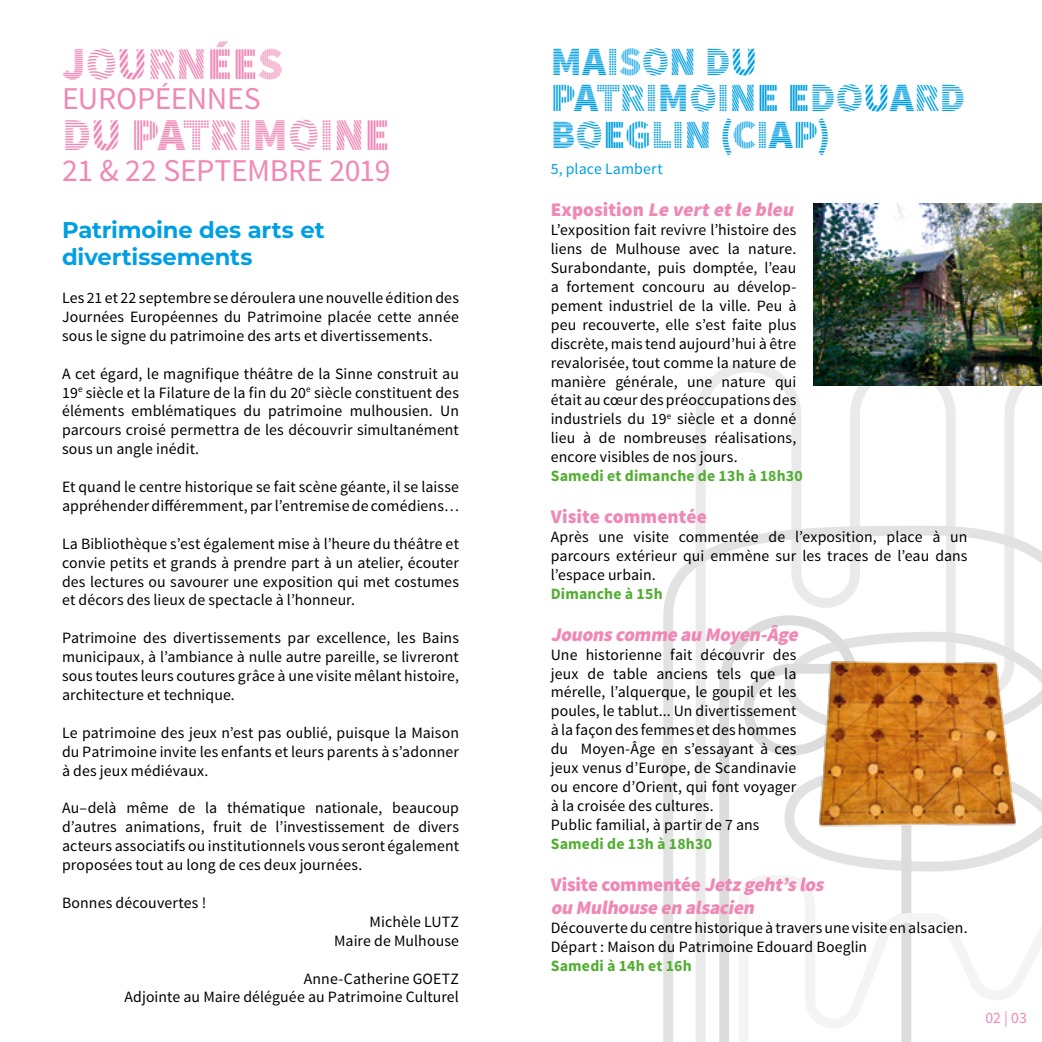
<style>
.page{position:relative;width:1042px;height:1042px;background:#fff}
.page>*{position:absolute;margin:0;border:0;box-sizing:border-box;transform-origin:0 0}
.t1{font:900 45.68px "Source Sans Pro DISPLAYV2";color:#f088b6}
.t2{font:900 40.25px/36.8px "Source Sans Pro DISPLAYV2";color:#009fe3}
.t3{font:31.68px "Source Sans Pro";letter-spacing:-.01em;color:#f088b6}
.t4{font:700 22.75px/27.3px "Montserrat";letter-spacing:-.005em;color:#009fe3}
.t5{font:italic 900 19.25px/23.1px "Source Sans Pro";color:#f088b6}
.t6{font:900 19.25px "Source Sans Pro";letter-spacing:.005em;color:#f088b6}
.t7{font:15.75px/18.9px "Source Sans Pro";letter-spacing:.01em;color:#000;text-align:justify}
.t8{font:700 15.75px "Source Sans Pro";letter-spacing:.01em;color:#52ae32}
.t9{font:15.75px "Source Sans Pro";letter-spacing:.01em;color:#009fe3}
.t10{font:15.75px "Source Sans Pro";color:#f088b6}
.s1{font-style:normal}
</style>
<div class="page">
<svg style="left:696px;top:362px;width:329px;height:159px"></svg>
<svg style="left:663px;top:521px;width:379px;height:521px"></svg>
<svg style="left:714px;top:610px;width:202px;height:432px"></svg>
<svg style="left:733px;top:870px;width:309px;height:172px"></svg>
<img style="left:813px;top:203px;width:229px;height:183px">
<img style="left:812px;top:655px;width:210px;height:177px">
<h1 class="t1" style="left:62px;top:40px;width:223px">JOURNÉES</h1>
<h3 class="t3" style="left:62px;top:79px;width:200px">EUROPÉENNES</h3>
<h1 class="t1" style="left:62px;top:112px;width:329px">DU PATRIMOINE</h1>
<h3 class="t3" style="left:62px;top:151px;width:330px">21 &amp; 22 SEPTEMBRE 2019</h3>
<h3 class="t4" style="left:62px;top:215px;width:264px">Patrimoine des arts et divertissements</h3>
<p class="t7" style="left:62px;top:289px;width:398px">Les 21 et 22 septembre se déroulera une nouvelle édition des Journées Européennes du Patrimoine placée cette année sous le signe du patrimoine des arts et divertissements.</p>
<p class="t7" style="left:62px;top:364px;width:398px">A cet égard, le magnifique théâtre de la Sinne construit au 19<sup>e</sup> siècle et la Filature de la fin du 20<sup>e</sup> siècle constituent des éléments emblématiques du patrimoine mulhousien. Un parcours croisé permettra de les découvrir simultanément sous un angle inédit.</p>
<p class="t7" style="left:62px;top:478px;width:398px">Et quand le centre historique se fait scène géante, il se laisse appréhender différemment, par l’entremise de comédiens…</p>
<p class="t7" style="left:62px;top:534px;width:398px">La Bibliothèque s’est également mise à l’heure du théâtre et convie petits et grands à prendre part à un atelier, écouter des lectures ou savourer une exposition qui met costumes et décors des lieux de spectacle à l’honneur.</p>
<p class="t7" style="left:62px;top:629px;width:398px">Patrimoine des divertissements par excellence, les Bains municipaux, à l’ambiance à nulle autre pareille, se livreront sous toutes leurs coutures grâce à une visite mêlant histoire, architecture et technique.</p>
<p class="t7" style="left:62px;top:723px;width:398px">Le patrimoine des jeux n’est pas oublié, puisque la Maison du Patrimoine invite les enfants et leurs parents à s’adonner à des jeux médiévaux.</p>
<p class="t7" style="left:62px;top:799px;width:398px">Au–delà même de la thématique nationale, beaucoup d’autres animations, fruit de l’investissement de divers acteurs associatifs ou institutionnels vous seront également proposées tout au long de ces deux journées.</p>
<p class="t7" style="left:62px;top:893px;width:146px">Bonnes découvertes !</p>
<p class="t7" style="left:334px;top:912px;width:126px;text-align:right">Michèle LUTZ<br>Maire de Mulhouse</p>
<p class="t7" style="left:125px;top:969px;width:336px;text-align:right">Anne-Catherine GOETZ<br>Adjointe au Maire déléguée au Patrimoine Culturel</p>
<h2 class="t2" style="left:551px;top:44px;width:416px">MAISON DU<br>PATRIMOINE EDOUARD<br>BOEGLIN (CIAP)</h2>
<p class="t9" style="left:551px;top:159px;width:113px">5, place Lambert</p>
<p class="t5" style="left:551px;top:199px;width:249px"><span class="s1">Exposition</span> Le vertetle bleu</p>
<p class="t7" style="left:551px;top:221px;width:247px">L’exposition fait revivre l’histoire des liens de Mulhouse avec la nature.<br>Surabondante, puis domptée, l’eau a fortement concouru au dévelop&shy;pement industriel de la ville. Peu à peu recouverte, elle s’est faite plus discrète, mais tend aujourd’hui à être revalorisée, tout comme la nature de manière générale, une nature qui était au cœur des préoccupations des industriels du 19<sup>e</sup> siècle et a donné lieu à de nombreuses réalisations, encore visibles de nos jours.</p>
<p class="t8" style="left:551px;top:466px;width:253px">Samedi et dimanche de 13h à 18h30</p>
<p class="t6" style="left:551px;top:504px;width:158px">Visite commentée</p>
<p class="t7" style="left:551px;top:527px;width:418px">Après une visite commentée de l’exposition, place à un parcours extérieur qui emmène sur les traces de l’eau dans l’espace urbain.</p>
<p class="t8" style="left:551px;top:583px;width:113px">Dimanche à 15h</p>
<p class="t5" style="left:551px;top:623px;width:253px">Jouonscomme au Moyen-Âge</p>
<p class="t7" style="left:551px;top:645px;width:247px;text-align:left">Une historienne fait découvrir des jeux de table anciens tels que la mérelle, l’alquerque, le goupil et les poules, le tablut... Un divertissement à la façon des femmes et des hommes du Moyen-Âge en s’essayant à ces jeux venus d’Europe, de Scandinavie ou encore d’Orient, qui font voyager à la croisée des cultures.<br>Public familial, à partir de 7 ans</p>
<p class="t8" style="left:551px;top:833px;width:163px">Samedi de 13h à 18h30</p>
<p class="t5" style="left:551px;top:873px;width:279px"><span class="s1">Visite commentée</span> Jetzgeht’slos ou Mulhouse en alsacien</p>
<p class="t7" style="left:551px;top:918px;width:418px">Découverte du centre historique à travers une visite en alsacien.<br>Départ : Maison du Patrimoine Edouard Boeglin</p>
<p class="t8" style="left:551px;top:955px;width:142px">Samedi à 14h et 16h</p>
<p class="t10" style="left:985px;top:1008px;width:43px">02 | 03</p>
</div>
